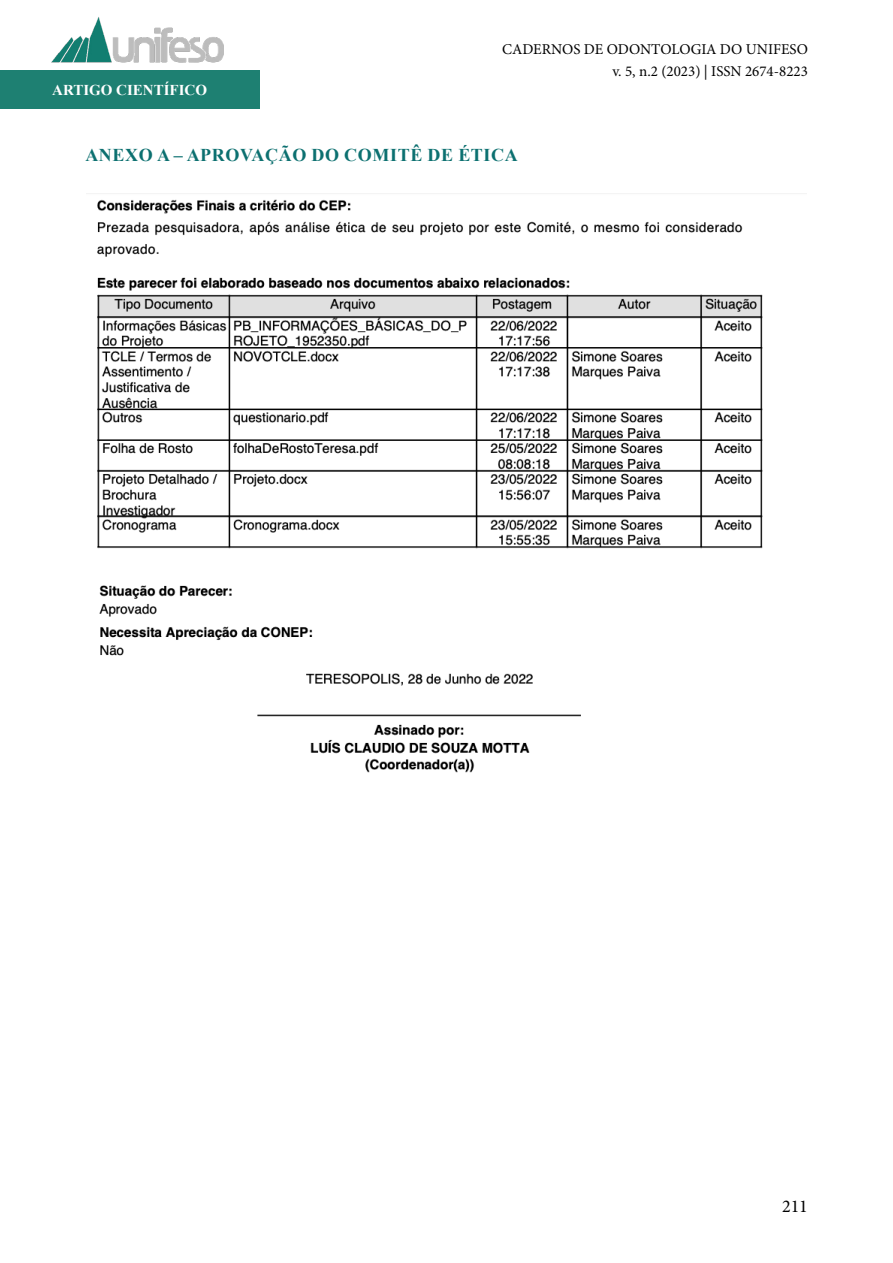
<style>
.page{position:relative;width:893px;height:1263px;background:#fff}
.page>*{position:absolute;margin:0;border:0;box-sizing:border-box;transform-origin:0 0}
.t1{font:700 18px "Times New Roman";letter-spacing:.035em;color:#0c7070}
.t2{font:18px "Minion Pro";color:#000}
.t3{font:15px/22.5px "Minion Pro";color:#000;text-align:right}
.t4{font:700 15px "Times New Roman";color:#fff}
</style>
<div class="page">
<div style="left:0;top:71px;width:259px;height:38px;background:#1e8072"></div>
<img style="left:51px;top:17px;width:173px;height:54px">
<img style="left:86px;top:193px;width:720px;height:580px">
<p class="t4" style="left:52px;top:79px;width:156px">ARTIGO CIENTÍFICO</p>
<p class="t3" style="left:502px;top:38px;width:307px">CADERNOS DE ODONTOLOGIA DO UNIFESO v. 5, n.2 (2023) | ISSN 2674-8223</p>
<p class="t1" style="left:85px;top:142px;width:434px">ANEXO A – APROVAÇÃO DO COMITÊ DE ÉTICA</p>
<p class="t2" style="left:782px;top:1194px;width:27px">211</p>
</div>
